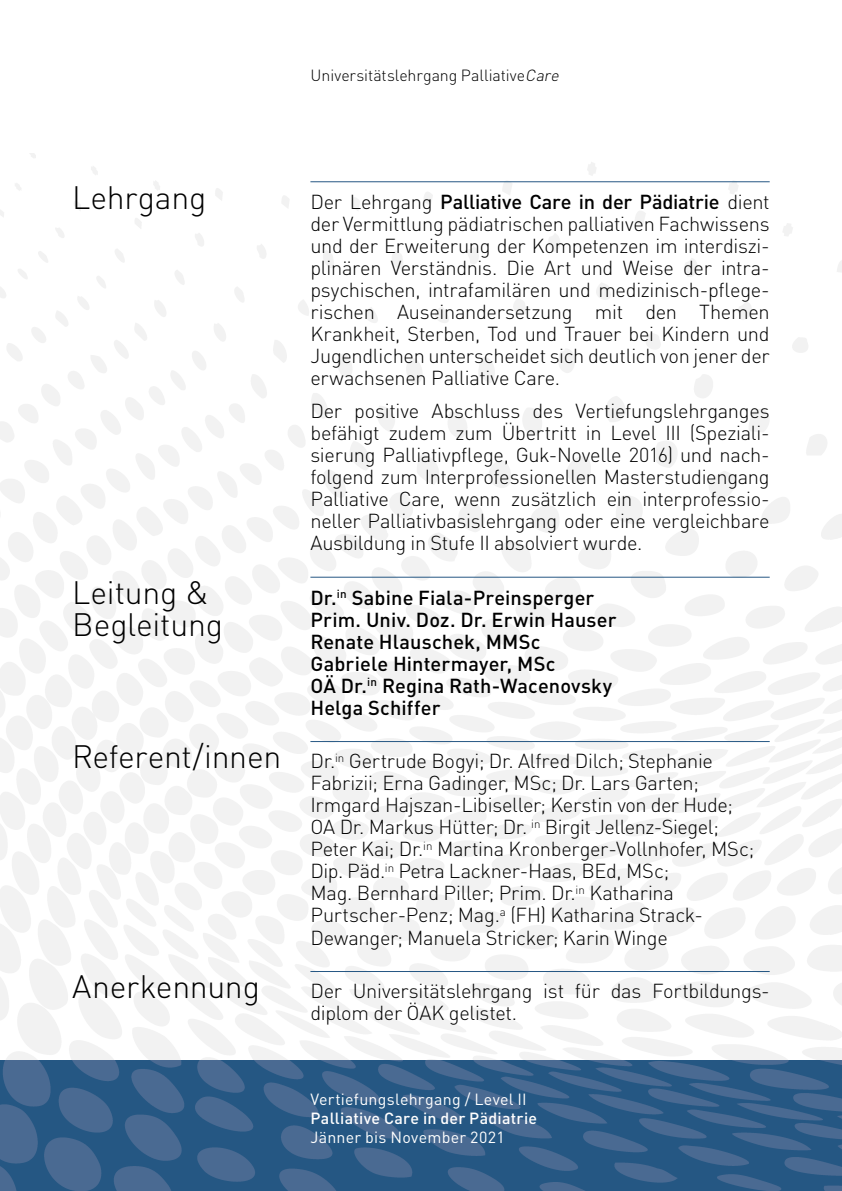
<style>
.page{position:relative;width:842px;height:1191px;background:#fff}
.page>*{position:absolute;margin:0;border:0;box-sizing:border-box;transform-origin:0 0}
.t1{font:300 32px/32px "DIN";letter-spacing:-.01em;color:#000}
.t2{font:300 20px/22px "DIN";letter-spacing:-.015em;color:#000}
.t3{font:500 20px/22px "DIN";letter-spacing:.005em;color:#000}
.t4{font:16px "DIN";letter-spacing:.015em;color:#fff}
.t5{font:300 16px "DIN";letter-spacing:-.005em;color:#000}
.t6{font:500 16px "DIN";letter-spacing:.015em;color:#fff}
.s1{font-style:italic}
.s2{font-weight:500}
</style>
<div class="page">
<svg style="left:0;top:1060px;width:842px;height:131px;background:#345e89"></svg>
<hr style="left:310px;top:181px;width:460px;height:1px;background:#255783">
<hr style="left:310px;top:577px;width:460px;height:1px;background:#255783">
<hr style="left:310px;top:741px;width:460px;height:1px;background:#255783">
<hr style="left:310px;top:971px;width:460px;height:1px;background:#255783">
<p class="t5" style="left:311px;top:65px;width:253px">Universitätslehrgang Palliative<span class="s1">Care</span></p>
<h1 class="t1" style="left:72px;top:181px;width:136px">Lehrgang</h1>
<h1 class="t1" style="left:72px;top:576px;width:152px">Leitung &amp;<br>Begleitung</h1>
<h1 class="t1" style="left:72px;top:740px;width:210px">Referent/innen</h1>
<h1 class="t1" style="left:72px;top:970px;width:189px">Anerkennung</h1>
<p class="t2" style="left:310px;top:191px;width:461px">Der Lehrgang <span class="s2">Palliative Care in der Pädiatrie</span> dient der Vermittlung pädiatrischen palliativen Fachwissens und der Erweiterung der Kompetenzen im interdiszi&shy;plinären Verständnis. Die Art und Weise der intra&shy;psychischen, intrafamilären und medizinisch-pflege&shy;rischen Auseinandersetzung mit den Themen Krankheit, Sterben, Tod und Trauer bei Kindern und Jugendlichen unterscheidet sich deutlich von jener der erwachsenen Palliative Care.</p>
<p class="t2" style="left:310px;top:400px;width:461px">Der positive Abschluss des Vertiefungslehrganges befähigt zudem zum Übertritt in Level III (Speziali&shy;sierung Palliativpflege, Guk-Novelle 2016) und nach&shy;folgend zum Interprofessionellen Masterstudiengang Palliative Care, wenn zusätzlich ein interprofessio&shy;neller Palliativbasislehrgang oder eine vergleichbare Ausbildung in Stufe II absolviert wurde.</p>
<p class="t3" style="left:310px;top:585px;width:308px">Dr.<sup>in</sup> Sabine Fiala-Preinsperger<br>Prim. Univ. Doz. Dr. Erwin Hauser<br>Renate Hlauschek, MMSc<br>Gabriele Hintermayer, MSc<br>OÄ Dr.<sup>in</sup> Regina Rath-Wacenovsky<br>Helga Schiffer</p>
<p class="t2" style="left:310px;top:750px;width:445px">Dr.<sup>in</sup> Gertrude Bogyi; Dr. Alfred Dilch; Stephanie Fabrizii; Erna Gadinger, MSc; Dr. Lars Garten; Irmgard Hajszan-Libiseller; Kerstin von der Hude; OA Dr. Markus Hütter; Dr. <sup>in</sup> Birgit Jellenz-Siegel; Peter Kai; Dr.<sup>in</sup> Martina Kronberger-Vollnhofer, MSc; Dip. Päd.<sup>in</sup> Petra Lackner-Haas, BEd, MSc;<br>Mag. Bernhard Piller; Prim. Dr.<sup>in</sup> Katharina Purtscher-Penz; Mag.<sup>a</sup> (FH) Katharina Strack-Dewanger; Manuela Stricker; Karin Winge</p>
<p class="t2" style="left:310px;top:980px;width:457px">Der Universitätslehrgang ist für das Fortbildungs&shy;diplom der ÖAK gelistet.</p>
<p class="t4" style="left:310px;top:1089px;width:218px">Vertiefungslehrgang / Level II</p>
<p class="t6" style="left:310px;top:1108px;width:228px">Palliative Care in der Pädiatrie</p>
<p class="t4" style="left:310px;top:1127px;width:196px">Jänner bis November 2021</p>
</div>
